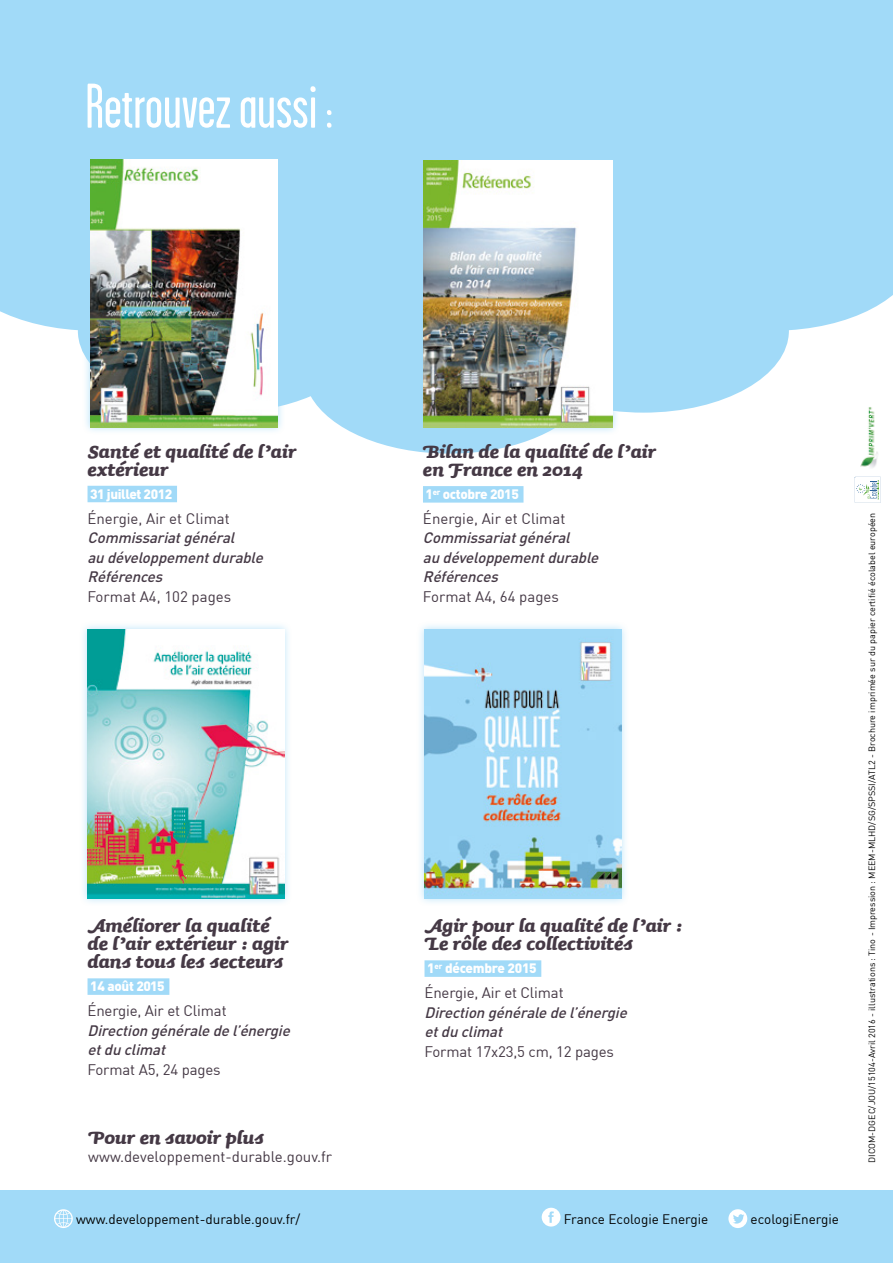
<style>
.page{position:relative;width:893px;height:1263px;background:#fff}
.page>*{position:absolute;margin:0;border:0;box-sizing:border-box;transform-origin:0 0}
.t1{font:63px "Garage Gothic";color:#fff}
.t2{font:22.5px/18px "Sauna Bold Italic Swash";color:#453945}
.t3{font:15px "DIN";color:#453945}
.t4{font:italic 500 15px/19.5px "DIN";color:#453945}
.t5{font:13.5px "DIN";color:#000}
.t6{font:900 13.5px "DIN";letter-spacing:-.03em;color:#fff}
.t7{font:9px "DIN";color:#000}
</style>
<div class="page">
<div style="left:0;top:0;width:893px;height:284px;background:#a1daf8"></div>
<svg style="left:0;top:284px;width:893px;height:170px;fill:#a1daf8"></svg>
<div style="left:415px;top:153px;width:205px;height:283px;background:#a1daf8;opacity:.75"></div>
<img style="left:423px;top:161px;width:189px;height:267px">
<div style="left:83px;top:152px;width:202px;height:283px;background:#a1daf8;opacity:.75"></div>
<img style="left:90px;top:160px;width:188px;height:267px">
<div style="left:79px;top:622px;width:214px;height:285px;background:#a1daf8;opacity:.75"></div>
<img style="left:88px;top:630px;width:196px;height:268px">
<div style="left:416px;top:622px;width:214px;height:285px;background:#a1daf8;opacity:.75"></div>
<img style="left:424px;top:630px;width:197px;height:268px">
<div style="left:424px;top:960px;width:117px;height:17px;background:#a1daf8"></div>
<div style="left:0;top:1191px;width:893px;height:72px;background:#a1daf8"></div>
<svg style="left:54px;top:1209px;width:19px;height:19px"></svg>
<svg style="left:542px;top:1208px;width:18px;height:18px"></svg>
<svg style="left:728px;top:1209px;width:19px;height:19px"></svg>
<div style="left:88px;top:978px;width:81px;height:17px;background:#a1daf8"></div>
<div style="left:423px;top:486px;width:100px;height:17px;background:#a1daf8"></div>
<div style="left:88px;top:486px;width:89px;height:16px;background:#a1daf8"></div>
<img style="left:859px;top:403px;width:23px;height:65px">
<svg style="left:854px;top:477px;width:1px;height:26px"></svg>
<svg style="left:855px;top:477px;width:26px;height:26px"></svg>
<h1 class="t1" style="left:85px;top:67px;width:250px">Retrouvez aussi :</h1>
<p class="t2" style="left:88px;top:441px;width:210px">Santé et qualité de l’air extérieur</p>
<p class="t6" style="left:90px;top:485px;width:84px">31 juillet 2012</p>
<p class="t3" style="left:88px;top:509px;width:144px">Énergie, Air et Climat</p>
<p class="t4" style="left:88px;top:527px;width:181px">Commissariatgénéral<br>au développementdurable<br>Références</p>
<p class="t3" style="left:88px;top:587px;width:145px">Format A4, 102 pages</p>
<p class="t2" style="left:423px;top:441px;width:235px">Bilan de la qualité de l’air en France en 2014</p>
<p class="t6" style="left:426px;top:485px;width:95px">1<sup>er</sup> octobre 2015</p>
<p class="t3" style="left:423px;top:509px;width:144px">Énergie, Air et Climat</p>
<p class="t4" style="left:423px;top:528px;width:181px">Commissariatgénéral<br>au développementdurable<br>Références</p>
<p class="t3" style="left:423px;top:587px;width:137px">Format A4, 64 pages</p>
<p class="t2" style="left:88px;top:915px;width:203px">Améliorer la qualité de l’air extérieur : agir dans tous les secteurs</p>
<p class="t6" style="left:90px;top:977px;width:76px">14 août 2015</p>
<p class="t3" style="left:88px;top:1001px;width:141px">Énergie, Air et Climat</p>
<p class="t4" style="left:88px;top:1020px;width:208px">Direction généraledel’énergie etdu climat</p>
<p class="t3" style="left:88px;top:1060px;width:135px">Format A5, 24 pages</p>
<p class="t2" style="left:88px;top:1128px;width:177px">Pour en savoir plus</p>
<p class="t3" style="left:88px;top:1148px;width:245px">www.developpement-durable.gouv.fr</p>
<p class="t2" style="left:424px;top:915px;width:259px">Agir pour la qualité de l’air :<br>Le rôle des collectivités</p>
<p class="t6" style="left:427px;top:959px;width:111px">1<sup>er</sup> décembre 2015</p>
<p class="t3" style="left:424px;top:983px;width:141px">Énergie, Air et Climat</p>
<p class="t4" style="left:424px;top:1002px;width:208px">Direction généraledel’énergie etdu climat</p>
<p class="t3" style="left:424px;top:1042px;width:191px">Format 17x23,5 cm, 12 pages</p>
<p class="t5" style="left:76px;top:1210px;width:226px">www.developpement-durable.gouv.fr/</p>
<p class="t5" style="left:564px;top:1210px;width:146px">France Ecologie Energie</p>
<p class="t5" style="left:751px;top:1210px;width:90px">ecologiEnergie</p>
<p class="t7" style="left:866px;top:1163px;width:652px;rotate:-90deg">DICOM-DGEC/JOU/15104-Avril 2016 - illustrations : Tino - Impression : MEEM-MLHD/SG/SPSSI/ATL2 - Brochure imprimée sur du papier certifié écolabel européen</p>
</div>
